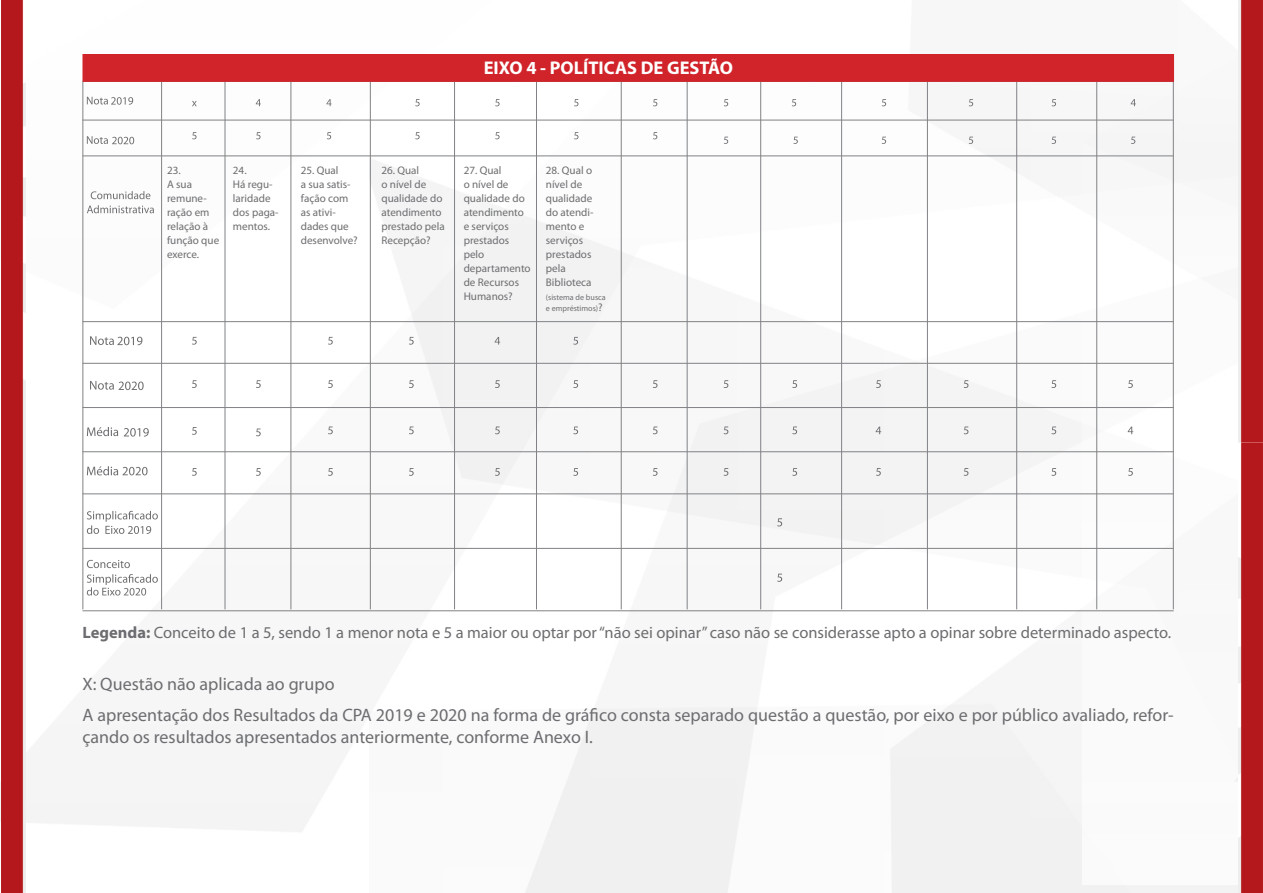
<style>
.page{position:relative;width:1263px;height:893px;background:#fff}
.page>*{position:absolute;margin:0;border:0;box-sizing:border-box;transform-origin:0 0}
.textos_estilos{font:700 18.45px "Myriad Pro";color:#fff}
.textos_estilos-2{font:18px/22.5px "Myriad Pro";color:#6c6d70}
.textos_estilos-3{font:16.5px "Myriad Pro";color:#6c6d70}
.textos_estilos-4{font:11.1px/14px "Myriad Pro";color:#6c6d70}
.textos_estilos-5{font:8.1px/11.2px "Myriad Pro";color:#6c6d70}
.s1{font-size:11.1px}
.s2{font-weight:700}
</style>
<div class="page">
<img style="left:1082px;top:0;width:157px;height:884px">
<img style="left:1239px;top:0;width:24px;height:893px">
<img style="left:1px;top:0;width:24px;height:893px">
<svg style="left:653px;top:468px;width:4px;height:8px"></svg>
<svg style="left:653px;top:426px;width:4px;height:8px"></svg>
<svg style="left:90px;top:336px;width:52px;height:9px"></svg>
<svg style="left:90px;top:381px;width:54px;height:9px"></svg>
<svg style="left:192px;top:380px;width:5px;height:8px"></svg>
<svg style="left:409px;top:380px;width:5px;height:8px"></svg>
<svg style="left:409px;top:468px;width:5px;height:8px"></svg>
<svg style="left:256px;top:380px;width:5px;height:8px"></svg>
<svg style="left:256px;top:468px;width:5px;height:8px"></svg>
<svg style="left:192px;top:468px;width:5px;height:8px"></svg>
<svg style="left:192px;top:427px;width:5px;height:8px"></svg>
<svg style="left:495px;top:380px;width:5px;height:8px"></svg>
<svg style="left:495px;top:468px;width:5px;height:8px"></svg>
<svg style="left:328px;top:380px;width:5px;height:8px"></svg>
<svg style="left:328px;top:468px;width:5px;height:8px"></svg>
<svg style="left:573px;top:380px;width:5px;height:8px"></svg>
<svg style="left:573px;top:468px;width:5px;height:8px"></svg>
<svg style="left:653px;top:380px;width:4px;height:8px"></svg>
<svg style="left:328px;top:337px;width:5px;height:8px"></svg>
<svg style="left:192px;top:337px;width:5px;height:8px"></svg>
<svg style="left:328px;top:426px;width:5px;height:8px"></svg>
<svg style="left:256px;top:428px;width:5px;height:8px"></svg>
<svg style="left:409px;top:337px;width:5px;height:8px"></svg>
<svg style="left:409px;top:426px;width:5px;height:8px"></svg>
<svg style="left:495px;top:337px;width:5px;height:8px"></svg>
<svg style="left:573px;top:337px;width:5px;height:8px"></svg>
<svg style="left:573px;top:426px;width:5px;height:8px"></svg>
<svg style="left:495px;top:426px;width:5px;height:8px"></svg>
<svg style="left:724px;top:380px;width:4px;height:8px"></svg>
<svg style="left:724px;top:468px;width:4px;height:8px"></svg>
<svg style="left:792px;top:380px;width:5px;height:8px"></svg>
<svg style="left:792px;top:468px;width:5px;height:8px"></svg>
<svg style="left:876px;top:427px;width:5px;height:7px"></svg>
<svg style="left:876px;top:380px;width:5px;height:8px"></svg>
<svg style="left:876px;top:468px;width:5px;height:8px"></svg>
<svg style="left:964px;top:380px;width:4px;height:8px"></svg>
<svg style="left:964px;top:468px;width:4px;height:8px"></svg>
<svg style="left:1128px;top:427px;width:5px;height:7px"></svg>
<svg style="left:1051px;top:380px;width:5px;height:8px"></svg>
<svg style="left:1051px;top:426px;width:5px;height:8px"></svg>
<svg style="left:964px;top:426px;width:4px;height:8px"></svg>
<svg style="left:792px;top:426px;width:5px;height:8px"></svg>
<svg style="left:724px;top:426px;width:4px;height:8px"></svg>
<svg style="left:1051px;top:468px;width:5px;height:8px"></svg>
<svg style="left:1128px;top:380px;width:5px;height:8px"></svg>
<svg style="left:1128px;top:468px;width:5px;height:8px"></svg>
<svg style="left:124px;top:428px;width:25px;height:9px"></svg>
<svg style="left:87px;top:427px;width:31px;height:9px"></svg>
<svg style="left:87px;top:466px;width:61px;height:9px"></svg>
<svg style="left:87px;top:511px;width:71px;height:23px"></svg>
<svg style="left:87px;top:560px;width:43px;height:8px"></svg>
<svg style="left:87px;top:574px;width:71px;height:22px"></svg>
<svg style="left:777px;top:518px;width:5px;height:8px"></svg>
<svg style="left:777px;top:574px;width:5px;height:8px"></svg>
<svg style="left:87px;top:205px;width:67px;height:8px"></svg>
<svg style="left:91px;top:191px;width:59px;height:8px"></svg>
<svg style="left:192px;top:132px;width:5px;height:7px"></svg>
<svg style="left:415px;top:132px;width:5px;height:7px"></svg>
<svg style="left:192px;top:101px;width:5px;height:5px"></svg>
<svg style="left:256px;top:132px;width:5px;height:7px"></svg>
<svg style="left:495px;top:132px;width:5px;height:7px"></svg>
<svg style="left:256px;top:99px;width:5px;height:7px"></svg>
<svg style="left:327px;top:132px;width:4px;height:7px"></svg>
<svg style="left:574px;top:132px;width:4px;height:7px"></svg>
<svg style="left:653px;top:132px;width:4px;height:7px"></svg>
<svg style="left:326px;top:99px;width:6px;height:7px"></svg>
<svg style="left:415px;top:99px;width:5px;height:7px"></svg>
<svg style="left:574px;top:99px;width:4px;height:7px"></svg>
<svg style="left:495px;top:99px;width:5px;height:7px"></svg>
<svg style="left:653px;top:99px;width:4px;height:7px"></svg>
<svg style="left:724px;top:99px;width:4px;height:7px"></svg>
<svg style="left:792px;top:99px;width:4px;height:7px"></svg>
<svg style="left:724px;top:137px;width:4px;height:7px"></svg>
<svg style="left:793px;top:137px;width:5px;height:7px"></svg>
<svg style="left:882px;top:99px;width:4px;height:7px"></svg>
<svg style="left:882px;top:137px;width:4px;height:7px"></svg>
<svg style="left:969px;top:99px;width:4px;height:7px"></svg>
<svg style="left:969px;top:137px;width:4px;height:7px"></svg>
<svg style="left:1052px;top:99px;width:4px;height:7px"></svg>
<svg style="left:1052px;top:137px;width:4px;height:7px"></svg>
<svg style="left:1131px;top:99px;width:5px;height:7px"></svg>
<svg style="left:1131px;top:137px;width:4px;height:7px"></svg>
<svg style="left:87px;top:97px;width:46px;height:8px"></svg>
<svg style="left:87px;top:136px;width:47px;height:8px"></svg>
<hr style="left:82px;top:82px;width:1px;height:527px;background:#808285">
<hr style="left:1173px;top:82px;width:1px;height:527px;background:#808285">
<hr style="left:1096px;top:82px;width:1px;height:527px;background:#808285">
<hr style="left:1016px;top:82px;width:1px;height:527px;background:#808285">
<hr style="left:927px;top:82px;width:1px;height:527px;background:#808285">
<hr style="left:841px;top:82px;width:1px;height:527px;background:#808285">
<hr style="left:760px;top:82px;width:1px;height:527px;background:#808285">
<hr style="left:687px;top:82px;width:1px;height:527px;background:#808285">
<hr style="left:621px;top:82px;width:1px;height:527px;background:#808285">
<hr style="left:536px;top:82px;width:1px;height:527px;background:#808285">
<hr style="left:454px;top:82px;width:1px;height:527px;background:#808285">
<hr style="left:370px;top:82px;width:1px;height:527px;background:#808285">
<hr style="left:291px;top:82px;width:1px;height:527px;background:#808285">
<hr style="left:225px;top:82px;width:1px;height:527px;background:#808285">
<hr style="left:161px;top:82px;width:1px;height:527px;background:#808285">
<hr style="left:82px;top:120px;width:1092px;height:1px;background:#808285">
<hr style="left:82px;top:156px;width:1092px;height:1px;background:#808285">
<hr style="left:82px;top:321px;width:1092px;height:1px;background:#808285">
<hr style="left:82px;top:363px;width:1092px;height:1px;background:#808285">
<hr style="left:82px;top:407px;width:1092px;height:1px;background:#808285">
<hr style="left:82px;top:451px;width:1092px;height:1px;background:#808285">
<hr style="left:82px;top:493px;width:1092px;height:1px;background:#808285">
<hr style="left:82px;top:548px;width:1092px;height:1px;background:#808285">
<hr style="left:82px;top:610px;width:1092px;height:1px;background:#808285">
<div style="left:82px;top:54px;width:1092px;height:28px;background:#d1232a"></div>
<p class="textos_estilos" style="left:484px;top:56px;width:251px">EIXO 4 - POLÍTICAS DE GESTÃO</p>
<p class="textos_estilos-4" style="left:167px;top:163px;width:54px">23.<br>A sua remune&shy;ração em relação à função que exerce.</p>
<p class="textos_estilos-4" style="left:233px;top:163px;width:47px">24.<br>Há regu&shy;laridade dos paga&shy;mentos.</p>
<p class="textos_estilos-4" style="left:301px;top:163px;width:59px">25. Qual<br>a sua satis&shy;fação com as ativi&shy;dades que desenvolve?</p>
<p class="textos_estilos-4" style="left:381px;top:163px;width:65px">26. Qual<br>o nível de qualidade do atendimento prestado pela<br>Recepção?</p>
<p class="textos_estilos-4" style="left:464px;top:163px;width:69px">27. Qual<br>o nível de qualidade do atendimento e serviços prestados pelo departamento de Recursos<br>Humanos?</p>
<p class="textos_estilos-4" style="left:546px;top:163px;width:48px">28. Qual o</p>
<p class="textos_estilos-4" style="left:546px;top:177px;width:48px">nível de qualidade</p>
<p class="textos_estilos-4" style="left:546px;top:205px;width:49px">do atendi-</p>
<p class="textos_estilos-4" style="left:546px;top:219px;width:47px">mento e serviços prestados</p>
<p class="textos_estilos-4" style="left:546px;top:261px;width:47px">pela<br>Biblioteca</p>
<p class="textos_estilos-5" style="left:546px;top:291px;width:61px">(sistema de busca e empréstimos)<span class="s1">?</span></p>
<p class="textos_estilos-3" style="left:82px;top:622px;width:1090px"><span class="s2">Legenda:</span> Conceito de 1 a 5, sendo 1 a menor nota e 5 a maior ou optar por “não sei opinar” caso não se considerasse apto a opinar sobre determinado aspecto.</p>
<p class="textos_estilos-2" style="left:82px;top:672px;width:254px">X: Questão não aplicada ao grupo</p>
<p class="textos_estilos-2" style="left:82px;top:703px;width:1093px">A apresentação dos Resultados da CPA 2019 e 2020 na forma de gráfico consta separado questão a questão, por eixo e por público avaliado, refor&shy;çando os resultados apresentados anteriormente, conforme Anexo I.</p>
</div>
